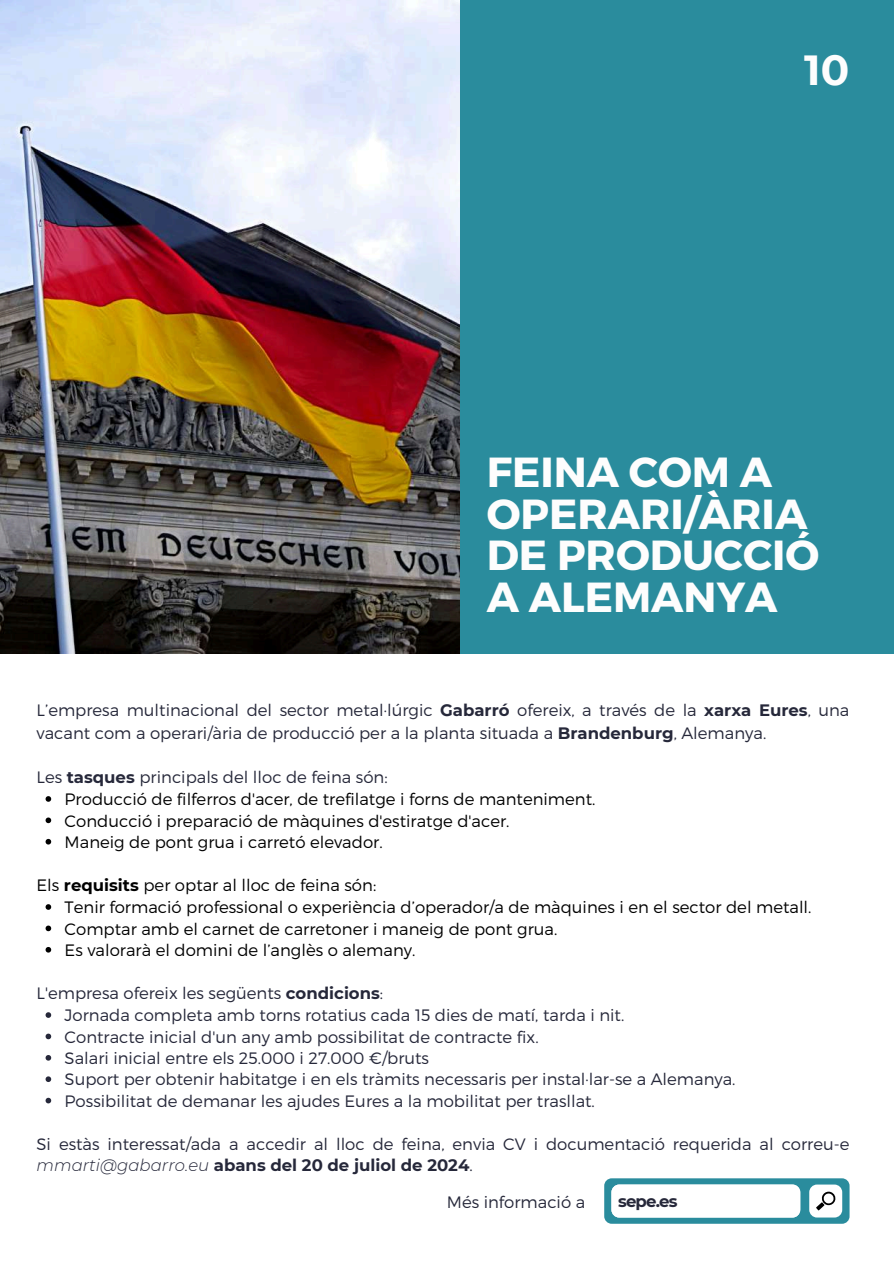
<style>
.page{position:relative;width:894px;height:1264px;background:#fff}
.page>*{position:absolute;margin:0;border:0;box-sizing:border-box;transform-origin:0 0}
.t1{font:700 42px/41.7px "Montserrat";color:#fdfdfd}
.t2{font:300 16.5px/21.6px "Montserrat";color:#26283a}
.t3{font:300 16.5px/21.8px "Montserrat";color:#000}
.t4{font:700 16.5px "Montserrat";letter-spacing:-.05em;color:#26283a}
.s1{font-weight:700}
.s2{color:#26283a}
.s3{font-weight:700;color:#26283a}
.s4{font-style:italic}
</style>
<div class="page">
<div style="left:459px;top:0;width:434px;height:653px;background:#2a8c9d"></div>
<svg style="left:604px;top:1178px;width:245px;height:45px"></svg>
<div style="left:611px;top:1184px;width:189px;height:33px;background:#fff;border-radius:8px"></div>
<img style="left:0;top:0;width:459px;height:654px">
<svg style="left:46px;top:796px;width:5px;height:5px"></svg>
<svg style="left:46px;top:817px;width:5px;height:6px"></svg>
<svg style="left:46px;top:839px;width:5px;height:5px"></svg>
<svg style="left:46px;top:904px;width:5px;height:5px"></svg>
<svg style="left:46px;top:925px;width:5px;height:6px"></svg>
<svg style="left:46px;top:947px;width:5px;height:5px"></svg>
<svg style="left:46px;top:1012px;width:5px;height:5px"></svg>
<svg style="left:46px;top:1033px;width:5px;height:6px"></svg>
<svg style="left:46px;top:1055px;width:5px;height:5px"></svg>
<svg style="left:46px;top:1076px;width:5px;height:6px"></svg>
<svg style="left:46px;top:1097px;width:5px;height:6px"></svg>
<h1 class="t1" style="left:804px;top:49px;width:46px">10</h1>
<h1 class="t1" style="left:486px;top:449px;width:334px">FEINA COM A<br>OPERARI/ÀRIA<br>DE PRODUCCIÓ<br>A ALEMANYA</h1>
<p class="t2" style="left:37px;top:698px;width:814px;line-height:22.5px">L’empresa multinacional del sector metal·lúrgic <span class="s1">Gabarró</span> ofereix, a través de la <span class="s1">xarxa Eures</span>, una vacant com a operari/ària de producció per a la planta situada a <span class="s1">Brandenburg</span>, Alemanya.</p>
<p class="t3" style="left:65px;top:765px;width:532px;text-indent:-28px"><span class="s2">Les</span> <span class="s3">tasques</span> <span class="s2">principals del lloc de feina són:<br></span>Producció de filferros d'acer, de trefilatge i forns de manteniment.<br>Conducció i preparació de màquines d'estiratge d'acer.<br>Maneig de pont grua i carretó elevador.</p>
<p class="t3" style="left:65px;top:873px;width:748px;text-indent:-28px">Els <span class="s1">requisits</span> per optar al lloc de feina són:<br>Tenir formació professional o experiència d’operador/a de màquines i en el sector del metall.<br>Comptar amb el carnet de carretoner i maneig de pont grua.<br>Es valorarà el domini de l’anglès o alemany.</p>
<p class="t2" style="left:65px;top:981px;width:672px;text-indent:-28px">L'empresa ofereix les següents <span class="s1">condicions</span>:<br>Jornada completa amb torns rotatius cada 15 dies de matí, tarda i nit.<br>Contracte inicial d'un any amb possibilitat de contracte fix.<br>Salari inicial entre els 25.000 i 27.000 €/bruts<br>Suport per obtenir habitatge i en els tràmits necessaris per instal·lar-se a Alemanya.<br>Possibilitat de demanar les ajudes Eures a la mobilitat per trasllat.</p>
<p class="t2" style="left:37px;top:1132px;width:814px">Si estàs interessat/ada a accedir al lloc de feina, envia CV i documentació requerida al correu-e <span class="s4">mmarti@gabarro.eu</span> <span class="s1">abans del 20 de juliol de 2024</span>.</p>
<p class="t4" style="left:618px;top:1190px;width:61px">sepe.es</p>
<p class="t2" style="left:446px;top:1190px;width:140px">Més informació a</p>
</div>
